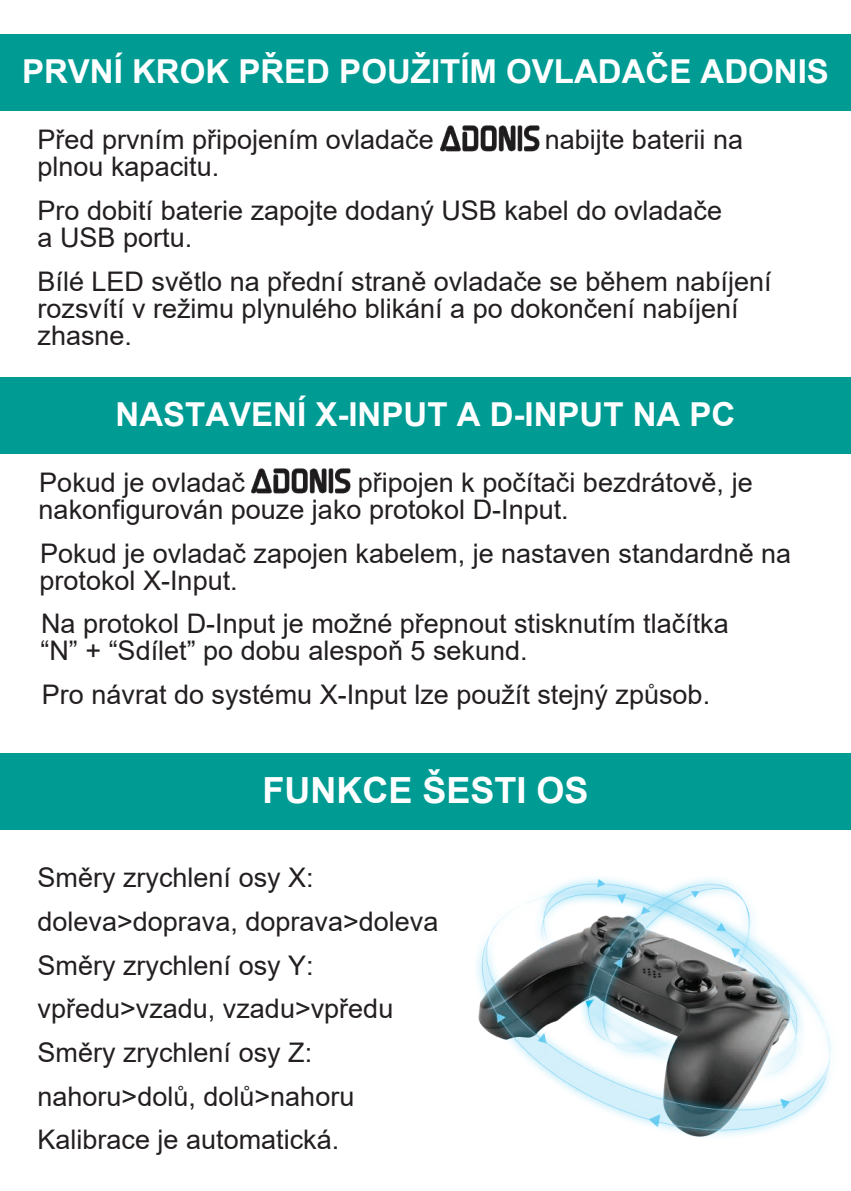
<style>
.page{position:relative;width:851px;height:1191px;background:#fff}
.page>*{position:absolute;margin:0;border:0;box-sizing:border-box;transform-origin:0 0}
.t1{font:700 36px "Arial";color:#fff}
.t2{font:700 33px "Arial";color:#fff}
.t3{font:27px/43.8px "Arial";color:#231f20}
</style>
<div class="page">
<div style="left:0;top:34px;width:850px;height:76px;background:#009c94"></div>
<div style="left:0;top:753px;width:850px;height:76px;background:#009c94"></div>
<div style="left:0;top:377px;width:850px;height:76px;background:#009c94"></div>
<img style="left:477px;top:878px;width:354px;height:259px">
<img style="left:440px;top:126px;width:99px;height:26px">
<img style="left:251px;top:468px;width:99px;height:26px">
<p class="t2" style="left:22px;top:48px;width:808px">PRVNÍ KROK PŘED POUŽITÍM OVLADAČE ADONIS</p>
<p class="t3" style="left:38px;top:118px;width:397px">Před prvním připojením ovladače</p>
<p class="t3" style="left:545px;top:118px;width:200px">nabijte baterii na</p>
<p class="t3" style="left:38px;top:145px;width:686px">plnou kapacitu.<br>Pro dobití baterie zapojte dodaný USB kabel do ovladače</p>
<p class="t3" style="left:38px;top:215px;width:735px">a USB portu.<br>Bílé LED světlo na přední straně ovladače se během nabíjení</p>
<p class="t3" style="left:38px;top:295px;width:702px;line-height:27px">rozsvítí v režimu plynulého blikání a po dokončení nabíjení zhasne.</p>
<p class="t2" style="left:116px;top:391px;width:621px">NASTAVENÍ X-INPUT A D-INPUT NA PC</p>
<p class="t3" style="left:39px;top:469px;width:715px;line-height:27px;text-indent:319px">připojen k počítači bezdrátově, je nakonfigurován pouze jako protokol D-Input.</p>
<p class="t3" style="left:39px;top:539px;width:753px;line-height:27px">Pokud je ovladač zapojen kabelem, je nastaven standardně na protokol X-Input.</p>
<p class="t3" style="left:40px;top:610px;width:689px;line-height:27px">Na protokol D-Input je možné přepnout stisknutím tlačítka “N” + “Sdílet” po dobu alespoň 5 sekund.</p>
<p class="t3" style="left:42px;top:672px;width:669px">Pro návrat do systému X-Input lze použít stejný způsob.</p>
<p class="t3" style="left:39px;top:460px;width:207px">Pokud je ovladač</p>
<h1 class="t1" style="left:262px;top:765px;width:327px">FUNKCE ŠESTI OS</h1>
<p class="t3" style="left:38px;top:855px;width:402px">Směry zrychlení osy X: doleva&gt;doprava, doprava&gt;doleva<br>Směry zrychlení osy Y: vpředu&gt;vzadu, vzadu&gt;vpředu<br>Směry zrychlení osy Z: nahoru&gt;dolů, dolů&gt;nahoru<br>Kalibrace je automatická.</p>
</div>
